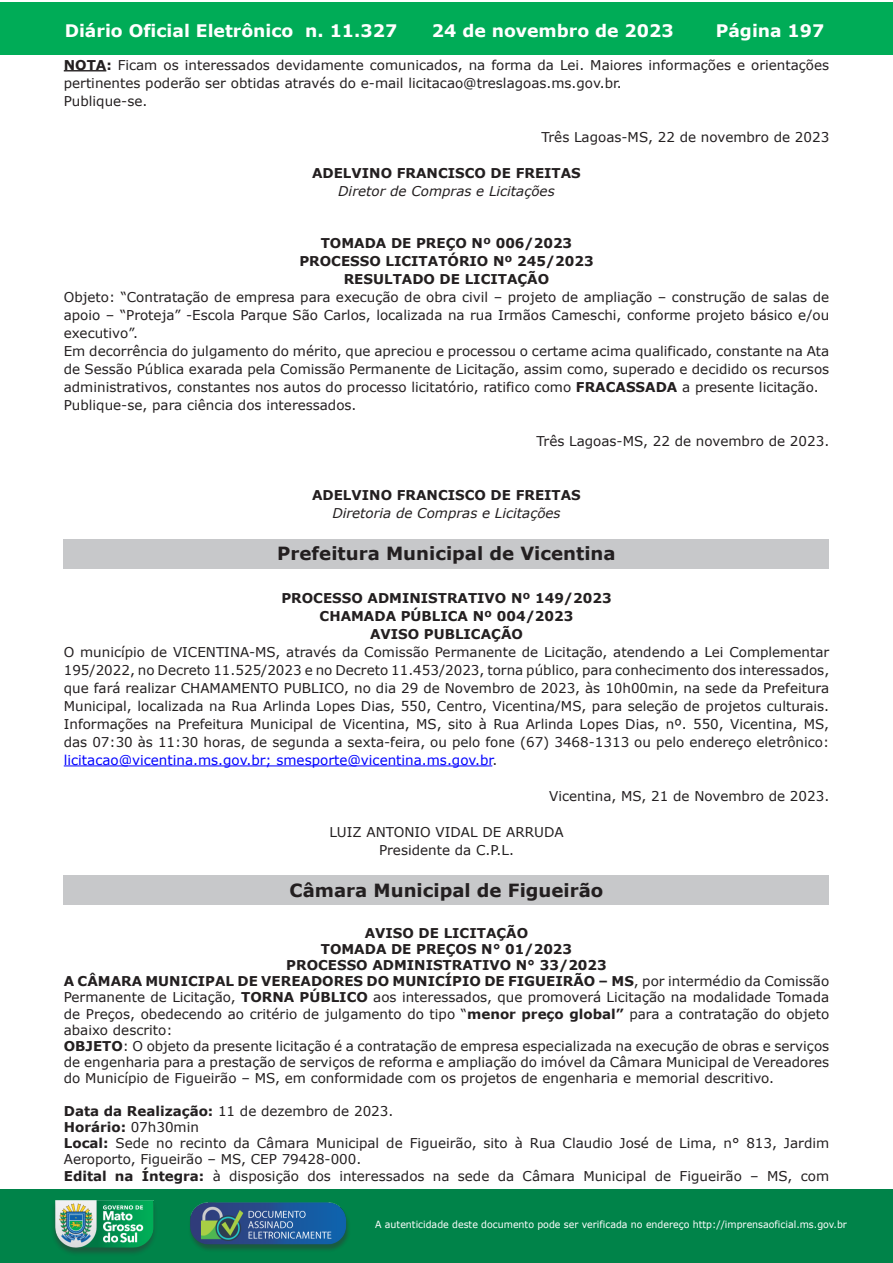
<style>
.page{position:relative;width:893px;height:1263px;background:#fff}
.page>*{position:absolute;margin:0;border:0;box-sizing:border-box;transform-origin:0 0}
.t1{font:700 18.15px "Verdana";color:#231f20}
.t2{font:700 17.25px "Verdana";color:#fff}
.t3{font:13.5px/18px "Verdana";color:#231f20}
.t4{font:700 13.5px/18px "Verdana";color:#231f20;text-align:center}
.t5{font:italic 13.5px "Verdana";color:#231f20}
.t6{font:9.9px "Verdana";color:#fff;scale:.95 1}
.s1{font-weight:700}
.s2{color:#00f}
.s3{font-weight:400}
</style>
<div class="page">
<div style="left:0;top:2px;width:893px;height:53px;background:#00ac57"></div>
<div style="left:1px;top:1189px;width:892px;height:74px;background:#008349"></div>
<img style="left:49px;top:1198px;width:111px;height:61px">
<img style="left:185px;top:1201px;width:168px;height:54px">
<hr style="left:64px;top:70px;width:42px;height:1px;background:#231f20">
<hr style="left:64px;top:765px;width:428px;height:1px;background:#00f">
<div style="left:64px;top:539px;width:765px;height:29px;background:#c7c8ca"></div>
<div style="left:64px;top:875px;width:765px;height:30px;background:#c7c8ca"></div>
<p class="t2" style="left:65px;top:18px;width:334px">Diário Oficial Eletrônico n. 11.327</p>
<p class="t2" style="left:432px;top:18px;width:243px">24 de novembro de 2023</p>
<p class="t2" style="left:716px;top:18px;width:110px">Página 197</p>
<p class="t3" style="left:64px;top:56px;width:767px"><span class="s1">NOTA:</span> Ficam os interessados devidamente comunicados, na forma da Lei. Maiores informações e orientações pertinentes poderão ser obtidas através do e-mail licitacao@treslagoas.ms.gov.br.<br>Publique-se.</p>
<p class="t3" style="left:541px;top:128px;width:289px">Três Lagoas-MS, 22 de novembro de 2023</p>
<p class="t4" style="left:312px;top:164px;width:270px">ADELVINO FRANCISCO DE FREITAS</p>
<p class="t5" style="left:338px;top:182px;width:218px">Diretor de Compras e Licitações</p>
<p class="t4" style="left:299px;top:234px;width:296px">TOMADA DE PREÇO Nº 006/2023<br>PROCESSO LICITATÓRIO Nº 245/2023<br>RESULTADO DE LICITAÇÃO</p>
<p class="t3" style="left:64px;top:288px;width:767px">Objeto: “Contratação de empresa para execução de obra civil – projeto de ampliação – construção de salas de apoio – “Proteja” -Escola Parque São Carlos, localizada na rua Irmãos Cameschi, conforme projeto básico e/ou executivo”.<br>Em decorrência do julgamento do mérito, que apreciou e processou o certame acima qualificado, constante na Ata de Sessão Pública exarada pela Comissão Permanente de Licitação, assim como, superado e decidido os recursos administrativos, constantes nos autos do processo licitatório, ratifico como <span class="s1">FRACASSADA</span> a presente licitação.<br>Publique-se, para ciência dos interessados.</p>
<p class="t3" style="left:537px;top:432px;width:294px">Três Lagoas-MS, 22 de novembro de 2023.</p>
<p class="t4" style="left:312px;top:486px;width:270px">ADELVINO FRANCISCO DE FREITAS</p>
<p class="t5" style="left:332px;top:504px;width:230px">Diretoria de Compras e Licitações</p>
<h1 class="t1" style="left:277px;top:540px;width:340px">Prefeitura Municipal de Vicentina</h1>
<p class="t4" style="left:281px;top:588px;width:332px">PROCESSO ADMINISTRATIVO Nº 149/2023<br>CHAMADA PÚBLICA Nº 004/2023<br>AVISO PUBLICAÇÃO</p>
<p class="t3" style="left:64px;top:643px;width:767px;text-align:justify">O município de VICENTINA-MS, através da Comissão Permanente de Licitação, atendendo a Lei Complementar 195/2022, no Decreto 11.525/2023 e no Decreto 11.453/2023, torna público, para conhecimento dos interessados, que fará realizar CHAMAMENTO PUBLICO, no dia 29 de Novembro de 2023, às 10h00min, na sede da Prefeitura Municipal, localizada na Rua Arlinda Lopes Dias, 550, Centro, Vicentina/MS, para seleção de projetos culturais.<br>Informações na Prefeitura Municipal de Vicentina, MS, sito à Rua Arlinda Lopes Dias, nº. 550, Vicentina, MS, das 07:30 às 11:30 horas, de segunda a sexta-feira, ou pelo fone (67) 3468-1313 ou pelo endereço eletrônico: <span class="s2">licitacao@vicentina.ms.gov.br; smesporte@vicentina.ms.gov.br</span>.</p>
<p class="t3" style="left:549px;top:787px;width:281px">Vicentina, MS, 21 de Novembro de 2023.</p>
<p class="t3" style="left:329px;top:823px;width:236px;text-align:center">LUIZ ANTONIO VIDAL DE ARRUDA<br>Presidente da C.P.L.</p>
<h1 class="t1" style="left:290px;top:877px;width:315px">Câmara Municipal de Figueirão</h1>
<p class="t4" style="left:365px;top:923px;width:165px">AVISO DE LICITAÇÃO</p>
<p class="t4" style="left:321px;top:939px;width:253px">TOMADA DE PREÇOS N° 01/2023</p>
<p class="t4" style="left:286px;top:956px;width:322px">PROCESSO ADMINISTRATIVO N° 33/2023</p>
<p class="t4" style="left:64px;top:972px;width:767px">A CÂMARA MUNICIPAL DE VEREADORES DO MUNICÍPIO DE FIGUEIRÃO – MS<span class="s3">, por intermédio da Comissão</span></p>
<p class="t3" style="left:64px;top:988px;width:767px">Permanente de Licitação, <span class="s1">TORNA PÚBLICO</span> aos interessados, que promoverá Licitação na modalidade Tomada</p>
<p class="t3" style="left:64px;top:1004px;width:767px">de Preços, obedecendo ao critério de julgamento do tipo “<span class="s1">menor preço global”</span> para a contratação do objeto</p>
<p class="t3" style="left:64px;top:1021px;width:110px">abaixo descrito:</p>
<p class="t3" style="left:64px;top:1037px;width:767px"><span class="s1">OBJETO</span>: O objeto da presente licitação é a contratação de empresa especializada na execução de obras e serviços</p>
<p class="t3" style="left:64px;top:1053px;width:767px">de engenharia para a prestação de serviços de reforma e ampliação do imóvel da Câmara Municipal de Vereadores</p>
<p class="t3" style="left:64px;top:1069px;width:712px">do Município de Figueirão – MS, em conformidade com os projetos de engenharia e memorial descritivo.</p>
<p class="t3" style="left:64px;top:1103px;width:767px;line-height:16.2px"><span class="s1">Data da Realização:</span> 11 de dezembro de 2023.<br><span class="s1">Horário:</span> 07h30min<br><span class="s1">Local:</span> Sede no recinto da Câmara Municipal de Figueirão, sito à Rua Claudio José de Lima, n° 813, Jardim Aeroporto, Figueirão – MS, CEP 79428-000.<br><span class="s1">Edital na Íntegra:</span> à disposição dos interessados na sede da Câmara Municipal de Figueirão – MS, com</p>
<p class="t6" style="left:375px;top:1218px;width:498px">A autenticidade deste documento pode ser verificada no endereço http://imprensaoficial.ms.gov.br</p>
</div>
